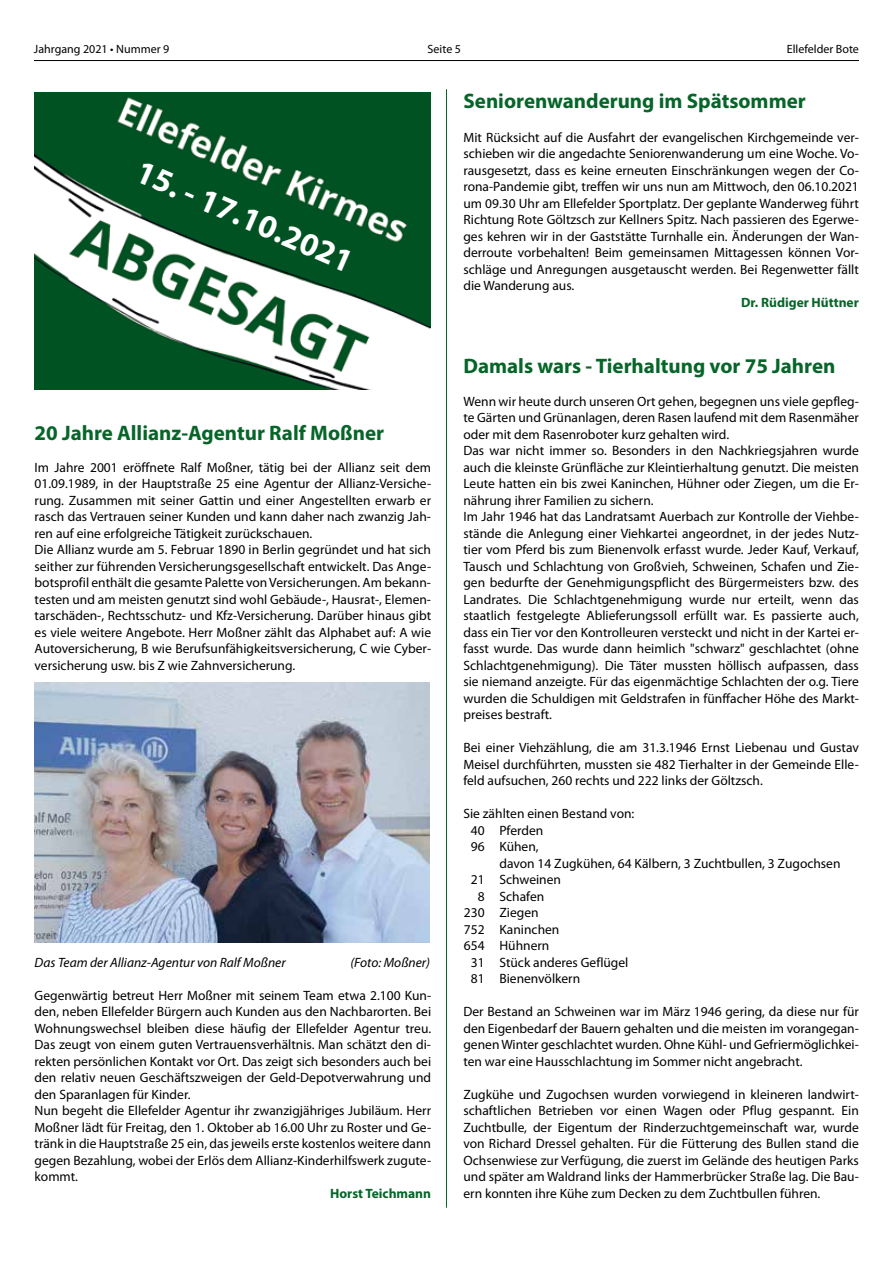
<style>
.page{position:relative;width:893px;height:1263px;background:#fff}
.page>*{position:absolute;margin:0;border:0;box-sizing:border-box;transform-origin:0 0}
.t1{font:700 33px "Myriad Pro";color:#fff}
.t2{font:700 21px "Myriad Pro";color:#066528}
.t3{font:13.5px/16.5px "Myriad Pro";color:#000}
.t4{font:italic 13.5px "Myriad Pro";color:#000}
.t5{font:700 13.5px "Myriad Pro";color:#066528}
.t6{font:12px "Myriad Pro";color:#000}
</style>
<div class="page">
<hr style="left:34px;top:60px;width:825px;height:1px;background:#000">
<hr style="left:446px;top:89px;width:1px;height:1119px;background:#066528">
<img style="left:35px;top:683px;width:395px;height:259px">
<img style="left:35px;top:92px;width:395px;height:297px">
<p class="t6" style="left:34px;top:42px;width:137px">Jahrgang 2021 • Nummer 9</p>
<p class="t6" style="left:428px;top:42px;width:35px">Seite 5</p>
<p class="t6" style="left:787px;top:42px;width:74px">Ellefelder Bote</p>
<h1 class="t1" style="left:147px;top:149px;width:234px;rotate:24deg">15. - 17.10.2021</h1>
<h2 class="t2" style="left:35px;top:419px;width:351px">20 Jahre Allianz-Agentur Ralf Moßner</h2>
<p class="t3" style="left:35px;top:459px;width:398px">Im Jahre 2001 eröffnete Ralf Moßner, tätig bei der Allianz seit dem 01.09.1989, in der Hauptstraße 25 eine Agentur der Allianz-Versiche&shy;rung. Zusammen mit seiner Gattin und einer Angestellten erwarb er rasch das Vertrauen seiner Kunden und kann daher nach zwanzig Jah&shy;ren auf eine erfolgreiche Tätigkeit zurückschauen.<br>Die Allianz wurde am 5. Februar 1890 in Berlin gegründet und hat sich seither zur führenden Versicherungsgesellschaft entwickelt. Das Ange&shy;botsprofil enthält die gesamte Palette von Versicherungen. Am bekann&shy;testen und am meisten genutzt sind wohl Gebäude-, Hausrat-, Elemen&shy;tarschäden-, Rechtsschutz- und Kfz-Versicherung. Darüber hinaus gibt es viele weitere Angebote. Herr Moßner zählt das Alphabet auf: A wie Autoversicherung, B wie Berufsunfähigkeitsversicherung, C wie Cyber&shy;versicherung usw. bis Z wie Zahnversicherung.</p>
<p class="t4" style="left:35px;top:954px;width:253px">Das Team der Allianz-Agentur von Ralf Moßner</p>
<p class="t4" style="left:350px;top:954px;width:81px">(Foto: Moßner)</p>
<p class="t3" style="left:35px;top:987px;width:398px">Gegenwärtig betreut Herr Moßner mit seinem Team etwa 2.100 Kun&shy;den, neben Ellefelder Bürgern auch Kunden aus den Nachbarorten. Bei Wohnungswechsel bleiben diese häufig der Ellefelder Agentur treu.<br>Das zeugt von einem guten Vertrauensverhältnis. Man schätzt den di&shy;rekten persönlichen Kontakt vor Ort. Das zeigt sich besonders auch bei den relativ neuen Geschäftszweigen der Geld-Depotverwahrung und den Sparanlagen für Kinder.<br>Nun begeht die Ellefelder Agentur ihr zwanzigjähriges Jubiläum. Herr Moßner lädt für Freitag, den 1. Oktober ab 16.00 Uhr zu Roster und Ge&shy;tränk in die Hauptstraße 25 ein, das jeweils erste kostenlos weitere dann gegen Bezahlung, wobei der Erlös dem Allianz-Kinderhilfswerk zugute&shy;kommt.</p>
<p class="t5" style="left:330px;top:1184px;width:102px">Horst Teichmann</p>
<h2 class="t2" style="left:463px;top:87px;width:344px">Seniorenwanderung im Spätsommer</h2>
<p class="t3" style="left:463px;top:129px;width:397px;text-align:justify">Mit Rücksicht auf die Ausfahrt der evangelischen Kirchgemeinde ver&shy;schieben wir die angedachte Seniorenwanderung um eine Woche. Vo&shy;rausgesetzt, dass es keine erneuten Einschränkungen wegen der Co&shy;rona-Pandemie gibt, treffen wir uns nun am Mittwoch, den 06.10.2021 um 09.30 Uhr am Ellefelder Sportplatz. Der geplante Wanderweg führt Richtung Rote Göltzsch zur Kellners Spitz. Nach passieren des Egerwe&shy;ges kehren wir in der Gaststätte Turnhalle ein. Änderungen der Wan&shy;derroute vorbehalten! Beim gemeinsamen Mittagessen können Vor&shy;schläge und Anregungen ausgetauscht werden. Bei Regenwetter fällt die Wanderung aus.</p>
<p class="t5" style="left:741px;top:293px;width:119px">Dr. Rüdiger Hüttner</p>
<h2 class="t2" style="left:463px;top:352px;width:373px">Damals wars - Tierhaltung vor 75 Jahren</h2>
<p class="t3" style="left:463px;top:393px;width:397px">Wenn wir heute durch unseren Ort gehen, begegnen uns viele gepfleg&shy;te Gärten und Grünanlagen, deren Rasen laufend mit dem Rasenmäher oder mit dem Rasenroboter kurz gehalten wird.<br>Das war nicht immer so. Besonders in den Nachkriegsjahren wurde auch die kleinste Grünfläche zur Kleintierhaltung genutzt. Die meisten Leute hatten ein bis zwei Kaninchen, Hühner oder Ziegen, um die Er&shy;nährung ihrer Familien zu sichern.<br>Im Jahr 1946 hat das Landratsamt Auerbach zur Kontrolle der Viehbe&shy;stände die Anlegung einer Viehkartei angeordnet, in der jedes Nutz&shy;tier vom Pferd bis zum Bienenvolk erfasst wurde. Jeder Kauf, Verkauf, Tausch und Schlachtung von Großvieh, Schweinen, Schafen und Zie&shy;gen bedurfte der Genehmigungspflicht des Bürgermeisters bzw. des Landrates. Die Schlachtgenehmigung wurde nur erteilt, wenn das staatlich festgelegte Ablieferungssoll erfüllt war. Es passierte auch, dass ein Tier vor den Kontrolleuren versteckt und nicht in der Kartei er&shy;fasst wurde. Das wurde dann heimlich "schwarz" geschlachtet (ohne Schlachtgenehmigung). Die Täter mussten höllisch aufpassen, dass sie niemand anzeigte. Für das eigenmächtige Schlachten der o.g. Tiere wurden die Schuldigen mit Geldstrafen in fünffacher Höhe des Markt&shy;preises bestraft.</p>
<p class="t3" style="left:463px;top:739px;width:397px;text-align:justify">Bei einer Viehzählung, die am 31.3.1946 Ernst Liebenau und Gustav Meisel durchführten, mussten sie 482 Tierhalter in der Gemeinde Elle&shy;feld aufsuchen, 260 rechts und 222 links der Göltzsch.</p>
<p class="t3" style="left:471px;top:805px;width:165px;text-indent:-7px">Sie zählten einen Bestand von:<br>40 Pferden<br>96 Kühen,</p>
<p class="t3" style="left:499px;top:854px;width:343px">davon 14 Zugkühen, 64 Kälbern, 3 Zuchtbullen, 3 Zugochsen</p>
<p class="t3" style="left:471px;top:871px;width:92px">21 Schweinen</p>
<p class="t3" style="left:478px;top:887px;width:68px">8 Schafen</p>
<p class="t3" style="left:464px;top:904px;width:76px">230 Ziegen</p>
<p class="t3" style="left:464px;top:920px;width:97px">752 Kaninchen</p>
<p class="t3" style="left:464px;top:937px;width:87px">654 Hühnern</p>
<p class="t3" style="left:471px;top:953px;width:159px">31 Stück anderes Geflügel</p>
<p class="t3" style="left:471px;top:970px;width:111px">81 Bienenvölkern</p>
<p class="t3" style="left:463px;top:1003px;width:397px;text-align:justify">Der Bestand an Schweinen war im März 1946 gering, da diese nur für den Eigenbedarf der Bauern gehalten und die meisten im vorangegan&shy;genen Winter geschlachtet wurden. Ohne Kühl- und Gefriermöglichkei&shy;ten war eine Hausschlachtung im Sommer nicht angebracht.</p>
<p class="t3" style="left:463px;top:1085px;width:397px;text-align:justify">Zugkühe und Zugochsen wurden vorwiegend in kleineren landwirt&shy;schaftlichen Betrieben vor einen Wagen oder Pflug gespannt. Ein Zuchtbulle, der Eigentum der Rinderzuchtgemeinschaft war, wurde von Richard Dressel gehalten. Für die Fütterung des Bullen stand die Ochsenwiese zur Verfügung, die zuerst im Gelände des heutigen Parks und später am Waldrand links der Hammerbrücker Straße lag. Die Bau&shy;ern konnten ihre Kühe zum Decken zu dem Zuchtbullen führen.</p>
</div>
